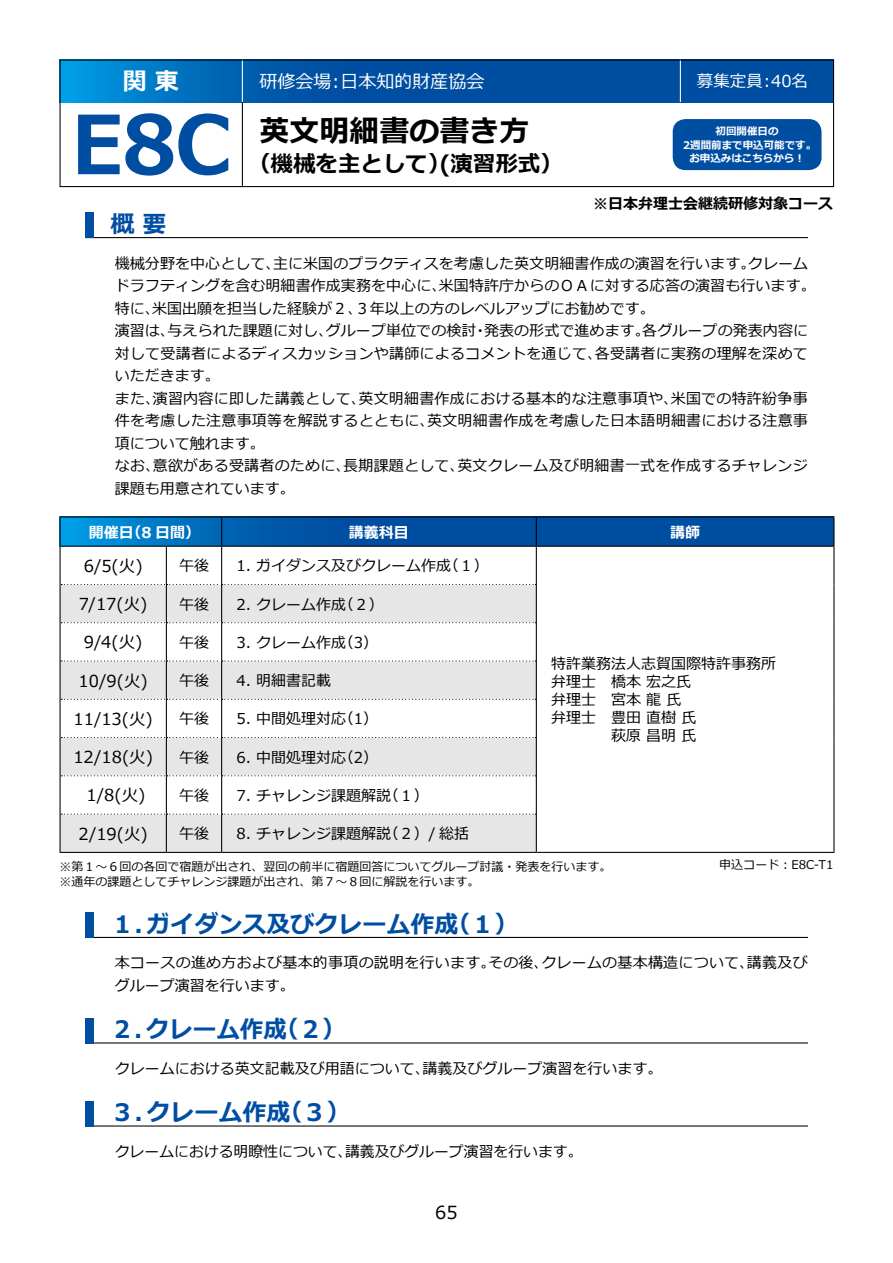
<style>
.page{position:relative;width:893px;height:1263px;background:#fff}
.page>*{position:absolute;margin:0;border:0;box-sizing:border-box;transform-origin:0 0}
.t1{font:700 81px "Meiryo";color:#004ea2}
.t2{font:700 30px "Meiryo";color:#000}
.t3{font:700 24px "Meiryo";color:#004ea2}
.t4{font:700 24px "Meiryo";color:#fff}
.t5{font:700 22.5px "Meiryo";color:#000}
.t6{font:18px "Meiryo";color:#fff}
.t7{font:18px "Meiryo";color:#000}
.t8{font:16.5px "Meiryo";color:#000}
.t9{font:16.5px "Meiryo";color:#fff}
.t10{font:15px/22.5px "Meiryo";letter-spacing:.005em;color:#000}
.t11{font:700 15px "Meiryo";color:#000}
.t12{font:700 15px "Meiryo";color:#fff}
.t13{font:12px/15px "Meiryo";color:#000}
.t14{font:700 10.5px/13.5px "Meiryo";color:#fff;text-align:center}
</style>
<div class="page">
<svg style="left:62px;top:62px;width:770px;height:40px;background:#005aab"></svg>
<hr style="left:242px;top:60px;width:1px;height:42px;background:#fff">
<hr style="left:242px;top:102px;width:1px;height:85px;background:#000">
<hr style="left:680px;top:60px;width:1px;height:42px;background:#fff">
<div style="left:60px;top:60px;width:774px;height:127px;border:1px solid #000"></div>
<hr style="left:85px;top:237px;width:723px;height:1px;background:#000">
<div style="left:85px;top:213px;width:9px;height:25px;background:#004ea2"></div>
<div style="left:673px;top:119px;width:148px;height:51px;background:#004ea2;border-radius:13px"></div>
<hr style="left:85px;top:937px;width:723px;height:1px;background:#000">
<div style="left:85px;top:912px;width:9px;height:26px;background:#004ea2"></div>
<hr style="left:85px;top:1042px;width:723px;height:1px;background:#000">
<div style="left:85px;top:1018px;width:9px;height:25px;background:#004ea2"></div>
<svg style="left:61px;top:517px;width:772px;height:29px;background:#0057a7"></svg>
<svg style="left:61px;top:585px;width:475px;height:267px;fill:#e6e6e6"></svg>
<svg style="left:221px;top:517px;width:1px;height:29px"></svg>
<svg style="left:536px;top:517px;width:1px;height:29px"></svg>
<hr style="left:166px;top:547px;width:1px;height:37px;background:#000">
<hr style="left:221px;top:547px;width:1px;height:37px;background:#000">
<hr style="left:536px;top:547px;width:1px;height:37px;background:#000">
<hr style="left:166px;top:585px;width:1px;height:37px;background:#000">
<hr style="left:221px;top:585px;width:1px;height:37px;background:#000">
<hr style="left:536px;top:584px;width:1px;height:39px;background:#000">
<hr style="left:166px;top:623px;width:1px;height:37px;background:#000">
<hr style="left:221px;top:623px;width:1px;height:37px;background:#000">
<hr style="left:536px;top:623px;width:1px;height:38px;background:#000">
<hr style="left:166px;top:661px;width:1px;height:38px;background:#000">
<hr style="left:221px;top:661px;width:1px;height:38px;background:#000">
<hr style="left:536px;top:661px;width:1px;height:38px;background:#000">
<hr style="left:166px;top:700px;width:1px;height:37px;background:#000">
<hr style="left:221px;top:700px;width:1px;height:37px;background:#000">
<hr style="left:536px;top:699px;width:1px;height:38px;background:#000">
<hr style="left:166px;top:738px;width:1px;height:37px;background:#000">
<hr style="left:221px;top:738px;width:1px;height:37px;background:#000">
<hr style="left:536px;top:737px;width:1px;height:39px;background:#000">
<hr style="left:166px;top:776px;width:1px;height:37px;background:#000">
<hr style="left:221px;top:776px;width:1px;height:37px;background:#000">
<hr style="left:536px;top:776px;width:1px;height:38px;background:#000">
<hr style="left:166px;top:815px;width:1px;height:37px;background:#000">
<hr style="left:221px;top:815px;width:1px;height:37px;background:#000">
<hr style="left:536px;top:814px;width:1px;height:38px;background:#000">
<hr style="left:536px;top:852px;width:298px;height:1px;background:#000">
<hr style="left:60px;top:516px;width:106px;height:1px;background:#000">
<svg style="left:60px;top:517px;width:1px;height:29px"></svg>
<hr style="left:166px;top:516px;width:56px;height:1px;background:#000">
<hr style="left:222px;top:516px;width:314px;height:1px;background:#000">
<hr style="left:536px;top:516px;width:298px;height:1px;background:#000">
<svg style="left:833px;top:517px;width:1px;height:29px"></svg>
<hr style="left:60px;top:547px;width:1px;height:37px;background:#000">
<hr style="left:60px;top:584px;width:1px;height:39px;background:#000">
<hr style="left:833px;top:547px;width:1px;height:37px;background:#000">
<hr style="left:833px;top:584px;width:1px;height:39px;background:#000">
<hr style="left:833px;top:623px;width:1px;height:38px;background:#000">
<hr style="left:833px;top:661px;width:1px;height:38px;background:#000">
<hr style="left:833px;top:699px;width:1px;height:38px;background:#000">
<hr style="left:833px;top:737px;width:1px;height:39px;background:#000">
<hr style="left:833px;top:776px;width:1px;height:38px;background:#000">
<hr style="left:833px;top:814px;width:1px;height:38px;background:#000">
<hr style="left:60px;top:661px;width:1px;height:38px;background:#000">
<hr style="left:60px;top:699px;width:1px;height:38px;background:#000">
<hr style="left:60px;top:737px;width:1px;height:39px;background:#000">
<hr style="left:60px;top:776px;width:1px;height:38px;background:#000">
<hr style="left:60px;top:814px;width:1px;height:38px;background:#000">
<hr style="left:60px;top:852px;width:106px;height:1px;background:#000">
<hr style="left:166px;top:852px;width:56px;height:1px;background:#000">
<hr style="left:222px;top:852px;width:314px;height:1px;background:#000">
<hr style="left:60px;top:623px;width:1px;height:38px;background:#000">
<svg style="left:61px;top:699px;width:475px;height:1px"></svg>
<svg style="left:61px;top:584px;width:475px;height:1px"></svg>
<svg style="left:61px;top:660px;width:475px;height:1px"></svg>
<hr style="left:60px;top:546px;width:106px;height:1px;background:#000">
<hr style="left:166px;top:546px;width:56px;height:1px;background:#000">
<hr style="left:222px;top:546px;width:314px;height:1px;background:#000">
<hr style="left:536px;top:546px;width:298px;height:1px;background:#000">
<svg style="left:61px;top:622px;width:475px;height:1px"></svg>
<svg style="left:61px;top:775px;width:475px;height:1px"></svg>
<svg style="left:61px;top:737px;width:475px;height:1px"></svg>
<svg style="left:61px;top:813px;width:475px;height:2px"></svg>
<hr style="left:85px;top:1125px;width:723px;height:1px;background:#000">
<div style="left:85px;top:1101px;width:9px;height:25px;background:#004ea2"></div>
<h3 class="t4" style="left:123px;top:68px;width:57px">関 東</h3>
<h1 class="t1" style="left:71px;top:99px;width:161px">E8C</h1>
<h3 class="t3" style="left:111px;top:210px;width:57px">概 要</h3>
<p class="t6" style="left:259px;top:71px;width:226px">研修会場：日本知的財産協会</p>
<p class="t9" style="left:697px;top:72px;width:113px">募集定員：40名</p>
<h2 class="t2" style="left:259px;top:115px;width:271px">英文明細書の書き方</h2>
<h3 class="t5" style="left:248px;top:151px;width:316px">（機械を主として）(演習形式）</h3>
<p class="t14" style="left:683px;top:125px;width:135px">初回開催日の<br>2週間前まで申込可能です。お申込みはこちらから！</p>
<p class="t11" style="left:593px;top:195px;width:242px">※日本弁理士会継続研修対象コース</p>
<p class="t10" style="left:115px;top:252px;width:702px">機械分野を中心として、主に米国のプラクティスを考慮した英文明細書作成の演習を行います。クレームドラフティングを含む明細書作成実務を中心に、米国特許庁からのＯＡに対する応答の演習も行います。特に、米国出願を担当した経験が２、３年以上の方のレベルアップにお勧めです。<br>演習は、与えられた課題に対し、グループ単位での検討・発表の形式で進めます。各グループの発表内容に対して受講者によるディスカッションや講師によるコメントを通じて、各受講者に実務の理解を深めていただきます。<br>また、演習内容に即した講義として、英文明細書作成における基本的な注意事項や、米国での特許紛争事件を考慮した注意事項等を解説するとともに、英文明細書作成を考慮した日本語明細書における注意事項について触れます。<br>なお、意欲がある受講者のために、長期課題として、英文クレーム及び明細書一式を作成するチャレンジ課題も用意されています。</p>
<p class="t12" style="left:89px;top:524px;width:113px">開催日（8 日間）</p>
<p class="t12" style="left:349px;top:524px;width:61px">講義科目</p>
<p class="t12" style="left:670px;top:524px;width:31px">講師</p>
<p class="t8" style="left:84px;top:556px;width:60px">6/5(火)</p>
<p class="t10" style="left:179px;top:555px;width:31px">午後</p>
<p class="t10" style="left:237px;top:555px;width:254px">1. ガイダンス及びクレーム作成（１）</p>
<p class="t8" style="left:79px;top:595px;width:70px">7/17(火)</p>
<p class="t10" style="left:179px;top:593px;width:31px">午後</p>
<p class="t10" style="left:237px;top:593px;width:149px">2. クレーム作成（２）</p>
<p class="t8" style="left:84px;top:633px;width:60px">9/4(火)</p>
<p class="t10" style="left:179px;top:631px;width:31px">午後</p>
<p class="t10" style="left:237px;top:631px;width:143px">3. クレーム作成（3）</p>
<p class="t8" style="left:79px;top:671px;width:71px">10/9(火)</p>
<p class="t10" style="left:179px;top:670px;width:31px">午後</p>
<p class="t10" style="left:237px;top:670px;width:96px">4. 明細書記載</p>
<p class="t8" style="left:74px;top:709px;width:81px">11/13(火)</p>
<p class="t10" style="left:179px;top:708px;width:31px">午後</p>
<p class="t10" style="left:237px;top:708px;width:143px">5. 中間処理対応（1）</p>
<p class="t8" style="left:73px;top:748px;width:81px">12/18(火)</p>
<p class="t10" style="left:179px;top:746px;width:31px">午後</p>
<p class="t10" style="left:237px;top:746px;width:143px">6. 中間処理対応（2）</p>
<p class="t8" style="left:87px;top:786px;width:60px">1/8(火)</p>
<p class="t10" style="left:179px;top:784px;width:31px">午後</p>
<p class="t10" style="left:237px;top:784px;width:194px">7. チャレンジ課題解説（１）</p>
<p class="t8" style="left:79px;top:824px;width:71px">2/19(火)</p>
<p class="t10" style="left:179px;top:823px;width:31px">午後</p>
<p class="t10" style="left:237px;top:823px;width:234px">8. チャレンジ課題解説（２）/ 総括</p>
<p class="t10" style="left:551px;top:655px;width:226px;line-height:18px">特許業務法人志賀国際特許事務所弁理士　橋本 宏之氏<br>弁理士　宮本 龍 氏<br>弁理士　豊田 直樹 氏<br>　　　　萩原 昌明 氏</p>
<p class="t13" style="left:60px;top:859px;width:553px">※第１～６回の各回で宿題が出され、翌回の前半に宿題回答についてグループ討議・発表を行います。※通年の課題としてチャレンジ課題が出され、第７～８回に解説を行います。</p>
<h3 class="t3" style="left:111px;top:910px;width:410px">１．ガイダンス及びクレーム作成（１）</h3>
<p class="t13" style="left:719px;top:857px;width:116px">申込コード：E8C-T1</p>
<p class="t10" style="left:115px;top:952px;width:694px">本コースの進め方および基本的事項の説明を行います。その後、クレームの基本構造について、講義及びグループ演習を行います。</p>
<h3 class="t3" style="left:111px;top:1016px;width:237px">２．クレーム作成（２）</h3>
<p class="t10" style="left:115px;top:1057px;width:549px">クレームにおける英文記載及び用語について、講義及びグループ演習を行います。</p>
<h3 class="t3" style="left:111px;top:1099px;width:242px">３．クレーム作成（３）</h3>
<p class="t10" style="left:115px;top:1140px;width:469px">クレームにおける明瞭性について、講義及びグループ演習を行います。</p>
<p class="t7" style="left:435px;top:1202px;width:24px">65</p>
</div>
